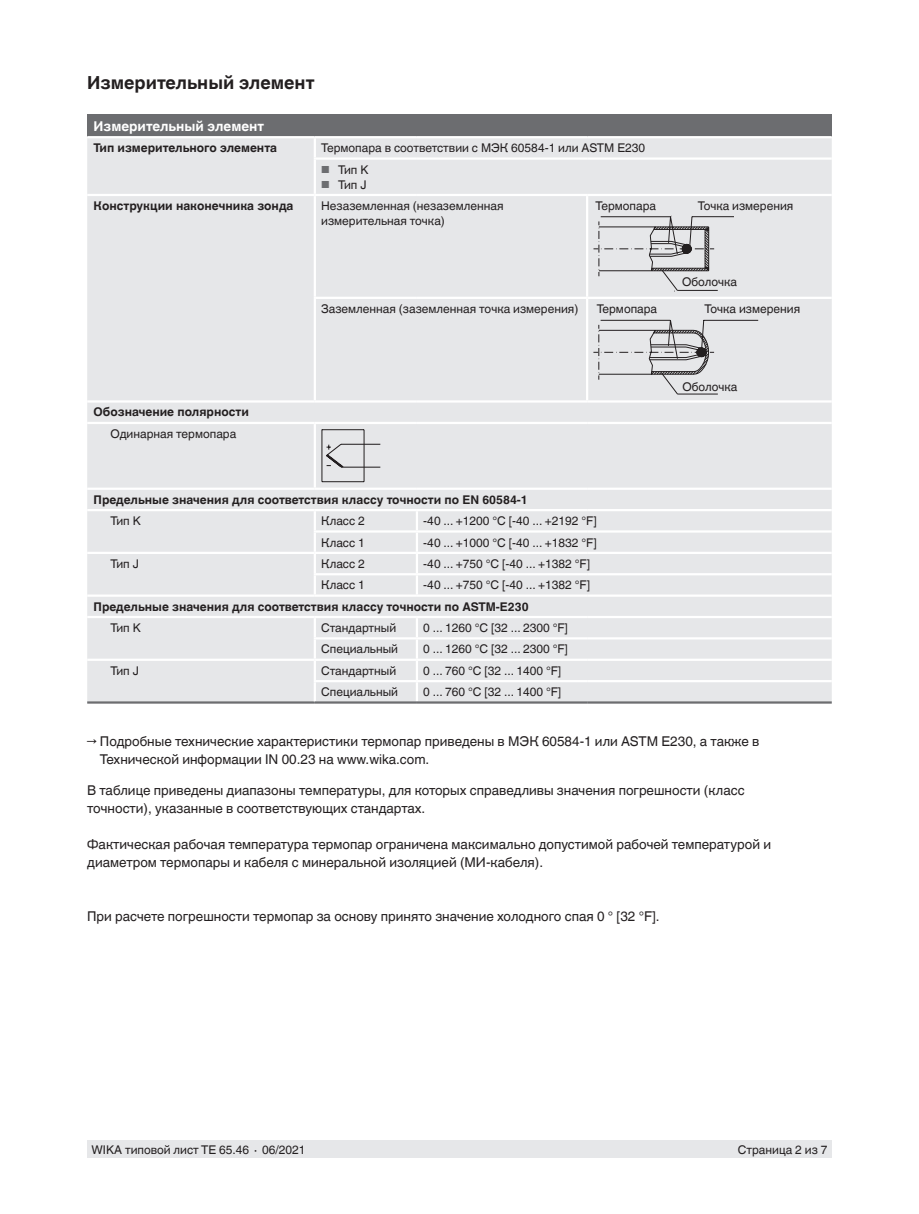
<style>
.page{position:relative;width:919px;height:1214px;background:#fff}
.page>*{position:absolute;margin:0;border:0;box-sizing:border-box;transform-origin:0 0}
.t1{font:700 18px "Helvetica World";color:#231f20}
.t2{font:13.5px/18px "Helvetica World";color:#231f20}
.t3{font:700 13.5px "Helvetica World";color:#fff}
.t4{font:12px/15px "Helvetica World";color:#231f20}
.t5{font:700 12px "Helvetica World";color:#231f20}
.s1{font-size:10.2px;color:#6c6d70}
</style>
<div class="page">
<div style="left:87px;top:1140px;width:744px;height:17px;background:#e6e7e9"></div>
<div style="left:87px;top:115px;width:744px;height:22px;background:#6c6d70"></div>
<div style="left:87px;top:138px;width:744px;height:563px;background:#e6e7e9"></div>
<hr style="left:87px;top:701px;width:228px;height:2px;background:#6c6d70">
<hr style="left:314px;top:637px;width:103px;height:2px;background:#fff">
<hr style="left:315px;top:616px;width:102px;height:2px;background:#fff">
<hr style="left:315px;top:658px;width:102px;height:3px;background:#fff">
<hr style="left:314px;top:680px;width:103px;height:2px;background:#fff">
<svg style="left:314px;top:618px;width:2px;height:83px"></svg>
<svg style="left:416px;top:618px;width:2px;height:83px"></svg>
<hr style="left:315px;top:701px;width:102px;height:2px;background:#6c6d70">
<hr style="left:87px;top:136px;width:228px;height:2px;background:#fff">
<hr style="left:315px;top:136px;width:102px;height:2px;background:#fff">
<svg style="left:314px;top:138px;width:2px;height:19px"></svg>
<hr style="left:417px;top:136px;width:170px;height:2px;background:#fff">
<hr style="left:587px;top:136px;width:244px;height:2px;background:#fff">
<hr style="left:314px;top:157px;width:103px;height:3px;background:#fff">
<hr style="left:314px;top:160px;width:2px;height:34px;background:#fff">
<hr style="left:417px;top:157px;width:170px;height:3px;background:#fff">
<hr style="left:587px;top:157px;width:244px;height:3px;background:#fff">
<hr style="left:87px;top:194px;width:228px;height:2px;background:#fff">
<hr style="left:315px;top:194px;width:102px;height:2px;background:#fff">
<hr style="left:314px;top:196px;width:2px;height:101px;background:#fff">
<hr style="left:417px;top:194px;width:170px;height:2px;background:#fff">
<hr style="left:587px;top:194px;width:244px;height:2px;background:#fff">
<hr style="left:586px;top:196px;width:2px;height:101px;background:#fff">
<hr style="left:314px;top:297px;width:103px;height:2px;background:#fff">
<hr style="left:314px;top:299px;width:2px;height:101px;background:#fff">
<hr style="left:417px;top:297px;width:170px;height:2px;background:#fff">
<hr style="left:587px;top:297px;width:244px;height:2px;background:#fff">
<hr style="left:586px;top:299px;width:2px;height:101px;background:#fff">
<hr style="left:87px;top:400px;width:228px;height:2px;background:#fff">
<hr style="left:315px;top:400px;width:102px;height:2px;background:#fff">
<hr style="left:417px;top:400px;width:170px;height:2px;background:#fff">
<hr style="left:587px;top:400px;width:244px;height:2px;background:#fff">
<hr style="left:87px;top:422px;width:228px;height:2px;background:#fff">
<hr style="left:315px;top:422px;width:102px;height:2px;background:#fff">
<hr style="left:314px;top:424px;width:2px;height:63px;background:#fff">
<hr style="left:417px;top:422px;width:170px;height:2px;background:#fff">
<hr style="left:587px;top:422px;width:244px;height:2px;background:#fff">
<hr style="left:87px;top:487px;width:228px;height:3px;background:#fff">
<hr style="left:315px;top:487px;width:102px;height:3px;background:#fff">
<hr style="left:417px;top:487px;width:170px;height:3px;background:#fff">
<hr style="left:587px;top:487px;width:244px;height:3px;background:#fff">
<hr style="left:87px;top:509px;width:228px;height:2px;background:#fff">
<hr style="left:315px;top:509px;width:102px;height:2px;background:#fff">
<hr style="left:417px;top:509px;width:170px;height:2px;background:#fff">
<svg style="left:416px;top:511px;width:2px;height:19px"></svg>
<hr style="left:587px;top:509px;width:244px;height:2px;background:#fff">
<hr style="left:314px;top:530px;width:103px;height:2px;background:#fff">
<hr style="left:314px;top:532px;width:2px;height:20px;background:#fff">
<hr style="left:417px;top:530px;width:170px;height:2px;background:#fff">
<hr style="left:416px;top:532px;width:2px;height:20px;background:#fff">
<hr style="left:587px;top:530px;width:244px;height:2px;background:#fff">
<hr style="left:87px;top:552px;width:228px;height:2px;background:#fff">
<hr style="left:315px;top:552px;width:102px;height:2px;background:#fff">
<hr style="left:417px;top:552px;width:170px;height:2px;background:#fff">
<hr style="left:587px;top:552px;width:244px;height:2px;background:#fff">
<hr style="left:314px;top:573px;width:103px;height:2px;background:#fff">
<svg style="left:314px;top:554px;width:2px;height:40px"></svg>
<hr style="left:417px;top:573px;width:170px;height:2px;background:#fff">
<svg style="left:416px;top:554px;width:2px;height:40px"></svg>
<hr style="left:587px;top:573px;width:244px;height:2px;background:#fff">
<hr style="left:87px;top:594px;width:228px;height:3px;background:#fff">
<hr style="left:315px;top:594px;width:102px;height:3px;background:#fff">
<hr style="left:417px;top:594px;width:170px;height:3px;background:#fff">
<hr style="left:587px;top:594px;width:244px;height:3px;background:#fff">
<hr style="left:87px;top:616px;width:228px;height:2px;background:#fff">
<hr style="left:417px;top:616px;width:170px;height:2px;background:#fff">
<hr style="left:587px;top:616px;width:244px;height:2px;background:#fff">
<hr style="left:417px;top:637px;width:170px;height:2px;background:#fff">
<hr style="left:587px;top:637px;width:244px;height:2px;background:#fff">
<hr style="left:87px;top:658px;width:228px;height:3px;background:#fff">
<hr style="left:417px;top:658px;width:170px;height:3px;background:#fff">
<hr style="left:587px;top:658px;width:244px;height:3px;background:#fff">
<hr style="left:417px;top:680px;width:170px;height:2px;background:#fff">
<hr style="left:587px;top:680px;width:244px;height:2px;background:#fff">
<hr style="left:417px;top:701px;width:170px;height:2px;background:#6c6d70">
<hr style="left:587px;top:701px;width:244px;height:2px;background:#6c6d70">
<svg style="left:593px;top:216px;width:140px;height:76px;background:#d0d1d3"></svg>
<svg style="left:593px;top:319px;width:165px;height:76px;background:#d3d4d6"></svg>
<hr style="left:321px;top:430px;width:1px;height:52px;background:#231f20">
<hr style="left:364px;top:430px;width:1px;height:52px;background:#231f20">
<svg style="left:314px;top:511px;width:8px;height:19px"></svg>
<hr style="left:322px;top:429px;width:42px;height:1px;background:#231f20">
<hr style="left:322px;top:481px;width:42px;height:1px;background:#231f20">
<hr style="left:322px;top:514px;width:42px;height:1px;background:#231f20">
<hr style="left:322px;top:608px;width:42px;height:1px;background:#231f20">
<svg style="left:326px;top:540px;width:17px;height:12px"></svg>
<svg style="left:325px;top:443px;width:56px;height:39px;background:#d1d1d3"></svg>
<h1 class="t1" style="left:87px;top:73px;width:229px">Измерительный элемент</h1>
<p class="t3" style="left:94px;top:118px;width:172px">Измерительный элемент</p>
<p class="t5" style="left:94px;top:141px;width:185px">Тип измерительного элемента</p>
<p class="t4" style="left:321px;top:141px;width:325px">Термопара в соответствии с МЭК 60584-1 или ASTM E230</p>
<p class="t4" style="left:321px;top:162px;width:49px"><span class="s1">■</span> Тип K</p>
<p class="t4" style="left:321px;top:177px;width:47px"><span class="s1">■</span> Тип J</p>
<p class="t5" style="left:94px;top:199px;width:201px">Конструкции наконечника зонда</p>
<p class="t4" style="left:321px;top:198px;width:184px">Незаземленная (незаземленная измерительная точка)</p>
<p class="t4" style="left:595px;top:198px;width:62px">Термопара</p>
<p class="t4" style="left:697px;top:198px;width:97px">Точка измерения</p>
<p class="t4" style="left:321px;top:301px;width:259px">Заземленная (заземленная точка измерения)</p>
<p class="t4" style="left:596px;top:301px;width:62px">Термопара</p>
<p class="t4" style="left:682px;top:274px;width:56px">Оболочка</p>
<p class="t4" style="left:704px;top:301px;width:97px">Точка измерения</p>
<p class="t5" style="left:94px;top:405px;width:157px">Обозначение полярности</p>
<p class="t4" style="left:111px;top:426px;width:127px">Одинарная термопара</p>
<p class="t5" style="left:94px;top:492px;width:436px">Предельные значения для соответствия классу точности по EN 60584-1</p>
<p class="t4" style="left:111px;top:513px;width:32px">Тип K</p>
<p class="t4" style="left:321px;top:513px;width:45px">Класс 2</p>
<p class="t4" style="left:423px;top:513px;width:175px">-40 ... +1200 °C [-40 ... +2192 °F]</p>
<p class="t4" style="left:321px;top:535px;width:45px">Класс 1</p>
<p class="t4" style="left:423px;top:535px;width:175px">-40 ... +1000 °C [-40 ... +1832 °F]</p>
<p class="t4" style="left:111px;top:556px;width:30px">Тип J</p>
<p class="t4" style="left:321px;top:556px;width:45px">Класс 2</p>
<p class="t4" style="left:423px;top:556px;width:168px">-40 ... +750 °C [-40 ... +1382 °F]</p>
<p class="t4" style="left:321px;top:577px;width:45px">Класс 1</p>
<p class="t4" style="left:423px;top:577px;width:168px">-40 ... +750 °C [-40 ... +1382 °F]</p>
<p class="t5" style="left:94px;top:599px;width:436px">Предельные значения для соответствия классу точности по ASTM-E230</p>
<p class="t4" style="left:111px;top:620px;width:32px">Тип K</p>
<p class="t4" style="left:321px;top:620px;width:77px">Стандартный</p>
<p class="t4" style="left:423px;top:620px;width:146px">0 ... 1260 °C [32 ... 2300 °F]</p>
<p class="t4" style="left:321px;top:642px;width:78px">Специальный</p>
<p class="t4" style="left:423px;top:642px;width:146px">0 ... 1260 °C [32 ... 2300 °F]</p>
<p class="t4" style="left:111px;top:663px;width:30px">Тип J</p>
<p class="t4" style="left:321px;top:663px;width:77px">Стандартный</p>
<p class="t4" style="left:423px;top:663px;width:139px">0 ... 760 °C [32 ... 1400 °F]</p>
<p class="t4" style="left:321px;top:684px;width:78px">Специальный</p>
<p class="t4" style="left:423px;top:684px;width:139px">0 ... 760 °C [32 ... 1400 °F]</p>
<p class="t4" style="left:682px;top:379px;width:56px">Оболочка</p>
<p class="t2" style="left:100px;top:732px;width:661px;text-indent:-13px">→ Подробные технические характеристики термопар приведены в МЭК 60584-1 или ASTM E230, а также в<br>Технической информации IN 00.23 на www.wika.com.</p>
<p class="t2" style="left:87px;top:781px;width:658px">В таблице приведены диапазоны температуры, для которых справедливы значения погрешности (класс точности), указанные в соответствующих стандартах.</p>
<p class="t2" style="left:87px;top:835px;width:685px">Фактическая рабочая температура термопар ограничена максимально допустимой рабочей температурой и диаметром термопары и кабеля с минеральной изоляцией (MИ-кабеля).</p>
<p class="t2" style="left:87px;top:907px;width:574px">При расчете погрешности термопар за основу принято значение холодного спая 0 ° [32 °F].</p>
<p class="t4" style="left:91px;top:1142px;width:215px">WIKA типовой лист TE 65.46 ∙ 06/2021</p>
<p class="t4" style="left:737px;top:1142px;width:91px">Страница 2 из 7</p>
</div>
